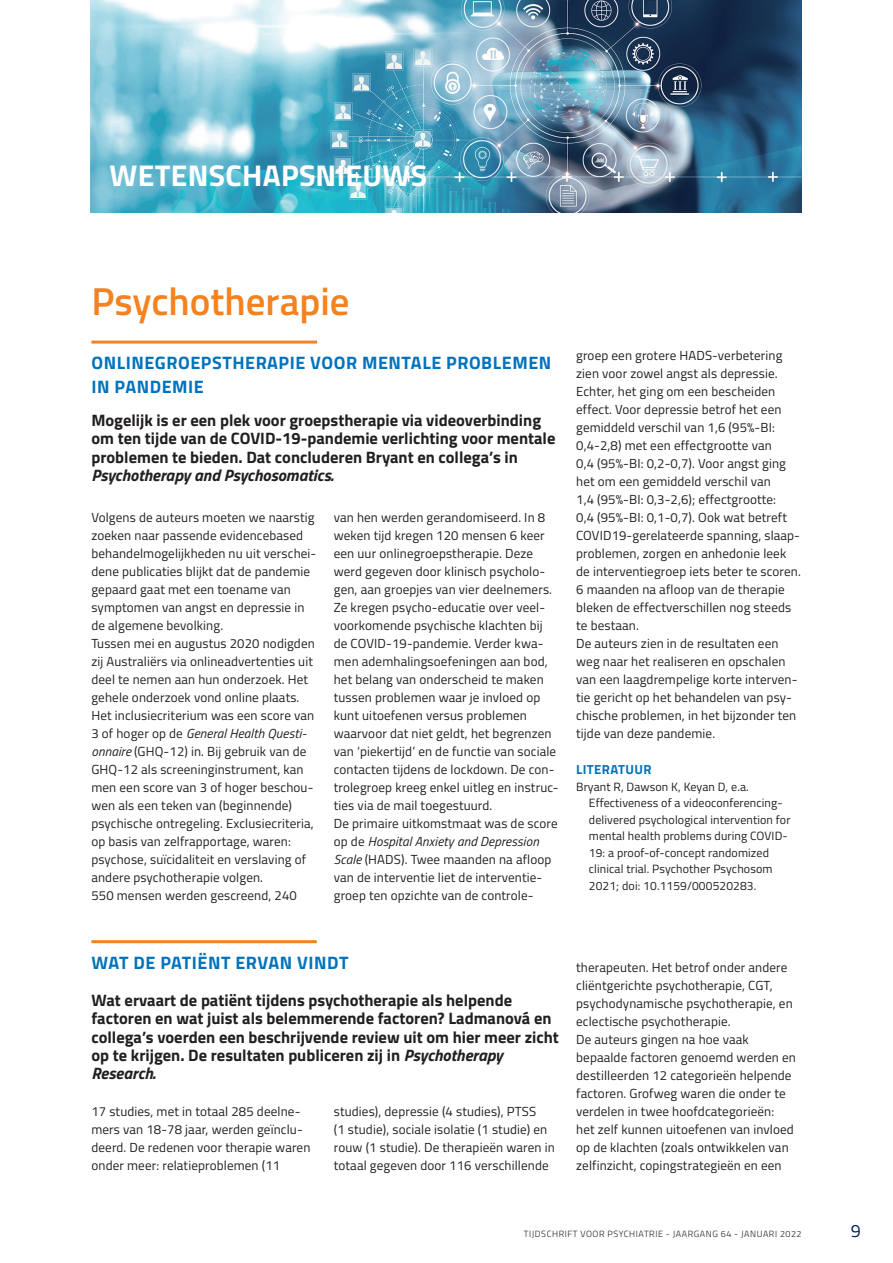
<style>
.page{position:relative;width:893px;height:1263px;background:#fff}
.page>*{position:absolute;margin:0;border:0;box-sizing:border-box;transform-origin:0 0}
.t1{font:600 39px "Titillium Web";color:#f58220}
.t2{font:700 30px "Titillium Web";letter-spacing:.01em;color:#fff}
.t3{font:700 18px/24px "Titillium Web";letter-spacing:.03em;color:#0073bc}
.t4{font:18px "Titillium Web";color:#002361}
.t5{font:700 16.5px/18.1px "Titillium Web";color:#231f20}
.t6{font:italic 700 16.5px "Titillium Web";color:#231f20}
.t7{font:13.2px/18px "Titillium Web";letter-spacing:.01em;color:#231f20}
.t8{font:700 13.2px "Titillium Web";letter-spacing:.03em;color:#0073bc}
.t9{font:12px/16.5px "Titillium Web";letter-spacing:.01em;color:#231f20}
.t10{font:300 9px "Titillium Web";letter-spacing:.06em;color:#231f20}
.s1{font-style:italic}
</style>
<div class="page">
<img style="left:90px;top:0;width:711px;height:213px">
<hr style="left:91px;top:341px;width:226px;height:3px;background:#f58220">
<hr style="left:91px;top:940px;width:226px;height:3px;background:#f58220">
<h2 class="t2" style="left:110px;top:152px;width:319px">WETENSCHAPSNIEUWS</h2>
<h1 class="t1" style="left:91px;top:272px;width:260px">Psychotherapie</h1>
<h3 class="t3" style="left:92px;top:350px;width:461px">ONLINEGROEPSTHERAPIE VOOR MENTALE PROBLEMEN<br>IN PANDEMIE</h3>
<p class="t5" style="left:91px;top:411px;width:466px">Mogelijk is er een plek voor groepstherapie via videoverbinding om ten tijde van de COVID-19-pandemie verlichting voor mentale problemen te bieden. Dat concluderen Bryant en collega’s in</p>
<p class="t6" style="left:91px;top:462px;width:243px">Psychotherapy and Psychosomatics.</p>
<p class="t7" style="left:334px;top:508px;width:226px">van hen werden gerandomiseerd. In 8 weken tijd kregen 120 mensen 6 keer een uur onlinegroepstherapie. Deze werd gegeven door klinisch psycholo&shy;gen, aan groepjes van vier deelnemers.<br>Ze kregen psycho-educatie over veel&shy;voorkomende psychische klachten bij de COVID-19-pandemie. Verder kwa&shy;men ademhalingsoefeningen aan bod, het belang van onderscheid te maken tussen problemen waar je invloed op kunt uitoefenen versus problemen waarvoor dat niet geldt, het begrenzen van ‘piekertijd’ en de functie van sociale contacten tijdens de lockdown. De con&shy;trolegroep kreeg enkel uitleg en instruc&shy;ties via de mail toegestuurd.<br>De primaire uitkomstmaat was de score op de <span class="s1">Hospital Anxiety and Depression Scale</span> (HADS). Twee maanden na afloop van de interventie liet de interventie&shy;groep ten opzichte van de controle-</p>
<p class="t7" style="left:91px;top:508px;width:226px">Volgens de auteurs moeten we naarstig zoeken naar passende evidencebased behandelmogelijkheden nu uit verschei&shy;dene publicaties blijkt dat de pandemie gepaard gaat met een toename van symptomen van angst en depressie in de algemene bevolking.<br>Tussen mei en augustus 2020 nodigden zij Australiërs via onlineadvertenties uit deel te nemen aan hun onderzoek. Het gehele onderzoek vond online plaats.<br>Het inclusiecriterium was een score van 3 of hoger op de <span class="s1">General Health Questi&shy;onnaire</span> (GHQ-12) in. Bij gebruik van de GHQ-12 als screeninginstrument, kan men een score van 3 of hoger beschou&shy;wen als een teken van (beginnende) psychische ontregeling. Exclusiecriteria, op basis van zelfrapportage, waren: psychose, suïcidaliteit en verslaving of andere psychotherapie volgen.<br>550 mensen werden gescreend, 240</p>
<p class="t7" style="left:576px;top:346px;width:226px">groep een grotere HADS-verbetering zien voor zowel angst als depressie.<br>Echter, het ging om een bescheiden effect. Voor depressie betrof het een gemiddeld verschil van 1,6 (95%-BI:<br>0,4-2,8) met een effectgrootte van<br>0,4 (95%-BI: 0,2-0,7). Voor angst ging het om een gemiddeld verschil van<br>1,4 (95%-BI: 0,3-2,6); effectgrootte:<br>0,4 (95%-BI: 0,1-0,7). Ook wat betreft COVID19-gerelateerde spanning, slaap&shy;problemen, zorgen en anhedonie leek de interventiegroep iets beter te scoren.<br>6 maanden na afloop van de therapie bleken de effectverschillen nog steeds te bestaan.<br>De auteurs zien in de resultaten een weg naar het realiseren en opschalen van een laagdrempelige korte interven&shy;tie gericht op het behandelen van psy&shy;chische problemen, in het bijzonder ten tijde van deze pandemie.</p>
<p class="t8" style="left:576px;top:759px;width:77px">LITERATUUR</p>
<p class="t9" style="left:589px;top:777px;width:203px;text-indent:-13px">Bryant R, Dawson K, Keyan D, e.a.<br>Effectiveness of a videoconferencing&shy;delivered psychological intervention for mental health problems during COVID-19: a proof-of-concept randomized clinical trial. Psychother Psychosom 2021; doi: 10.1159/000520283.</p>
<h3 class="t3" style="left:92px;top:949px;width:259px">WAT DE PATIËNT ERVAN VINDT</h3>
<p class="t5" style="left:91px;top:991px;width:469px">Wat ervaart de patiënt tijdens psychotherapie als helpende factoren en wat juist als belemmerende factoren? Ladmanová en collega’s voerden een beschrijvende review uit om hier meer zicht op te krijgen. De resultaten publiceren zij in <span class="s1">Psychotherapy Research.</span></p>
<p class="t7" style="left:91px;top:1102px;width:220px">17 studies, met in totaal 285 deelne&shy;mers van 18-78 jaar, werden geïnclu&shy;deerd. De redenen voor therapie waren onder meer: relatieproblemen (11</p>
<p class="t7" style="left:334px;top:1102px;width:222px">studies), depressie (4 studies), PTSS<br>(1 studie), sociale isolatie (1 studie) en rouw (1 studie). De therapieën waren in totaal gegeven door 116 verschillende</p>
<p class="t7" style="left:576px;top:958px;width:221px">therapeuten. Het betrof onder andere cliëntgerichte psychotherapie, CGT, psychodynamische psychotherapie, en eclectische psychotherapie.<br>De auteurs gingen na hoe vaak bepaalde factoren genoemd werden en destilleerden 12 categorieën helpende factoren. Grofweg waren die onder te verdelen in twee hoofdcategorieën: het zelf kunnen uitoefenen van invloed op de klachten (zoals ontwikkelen van zelfinzicht, copingstrategieën en een</p>
<p class="t10" style="left:524px;top:1228px;width:279px">TIJDSCHRIFT VOOR PSYCHIATRIE - JAARGANG 64 - JANUARI 2022</p>
<h3 class="t4" style="left:851px;top:1218px;width:12px">9</h3>
</div>
